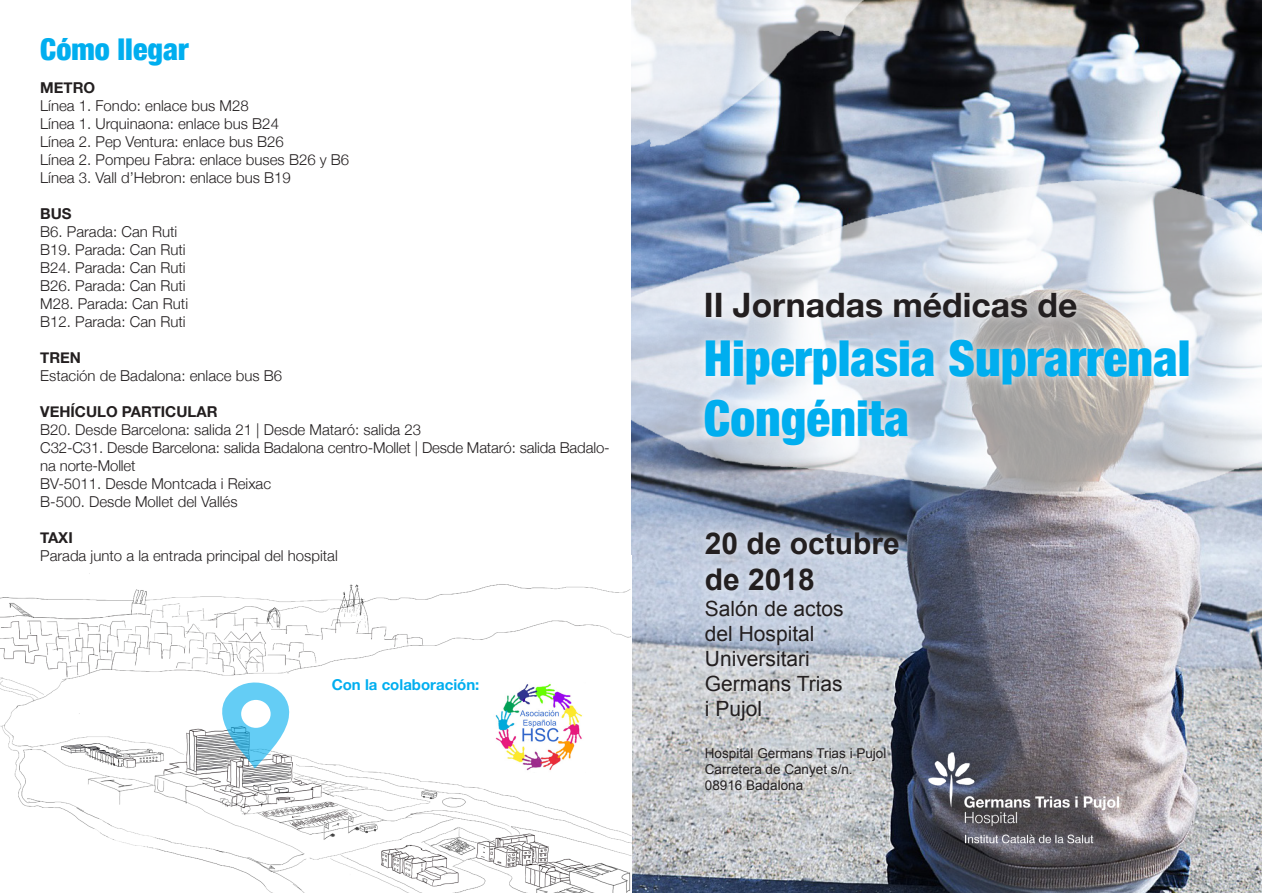
<style>
.page{position:relative;width:1263px;height:893px;background:#fff}
.page>*{position:absolute;margin:0;border:0;box-sizing:border-box;transform-origin:0 0}
.t1{font:900 condensed 49.5px/59.4px "Helvetica Neue";color:#00aeef}
.t2{font:700 33.6px "Helvetica Neue";color:#231f20}
.t3{font:700 30px/36px "Arial";color:#231f20}
.t4{font:900 condensed 30px "Helvetica Neue";color:#00aeef}
.t5{font:21px/25.2px "Arial";color:#231f20}
.t6{font:300 15px/18px "Helvetica Neue";color:#231f20}
.t7{font:700 15px "Helvetica Neue";color:#231f20}
.t8{font:700 15px "Helvetica Neue";color:#00aeef}
.t9{font:13.5px/16.2px "Arial";color:#231f20}
</style>
<div class="page">
<img style="left:632px;top:0;width:630px;height:893px">
<div style="left:695px;top:283px;width:503px;height:171px;background:#fff;opacity:.75"></div>
<img style="left:928px;top:752px;width:190px;height:93px">
<div style="left:696px;top:523px;width:212px;height:276px;background:#fff;opacity:.75"></div>
<img style="left:0;top:573px;width:631px;height:320px">
<svg style="left:221px;top:681px;width:70px;height:88px"></svg>
<img style="left:493px;top:683px;width:92px;height:89px">
<h3 class="t4" style="left:40px;top:31px;width:150px">Cómo llegar</h3>
<p class="t7" style="left:40px;top:78px;width:56px">METRO</p>
<p class="t6" style="left:40px;top:96px;width:311px">Línea 1. Fondo: enlace bus M28<br>Línea 1. Urquinaona: enlace bus B24<br>Línea 2. Pep Ventura: enlace bus B26<br>Línea 2. Pompeu Fabra: enlace buses B26 y B6<br>Línea 3. Vall d’Hebron: enlace bus B19</p>
<p class="t7" style="left:40px;top:204px;width:33px">BUS</p>
<p class="t6" style="left:40px;top:222px;width:149px">B6. Parada: Can Ruti<br>B19. Parada: Can Ruti<br>B24. Parada: Can Ruti<br>B26. Parada: Can Ruti<br>M28. Parada: Can Ruti<br>B12. Parada: Can Ruti</p>
<p class="t7" style="left:40px;top:348px;width:42px">TREN</p>
<p class="t6" style="left:40px;top:366px;width:244px">Estación de Badalona: enlace bus B6</p>
<p class="t7" style="left:40px;top:402px;width:179px">VEHÍCULO PARTICULAR</p>
<p class="t6" style="left:40px;top:420px;width:571px">B20. Desde Barcelona: salida 21 | Desde Mataró: salida 23<br>C32-C31. Desde Barcelona: salida Badalona centro-Mollet | Desde Mataró: salida Badalo&shy;na norte-Mollet<br>BV-5011. Desde Montcada i Reixac<br>B-500. Desde Mollet del Vallés</p>
<p class="t7" style="left:40px;top:528px;width:34px">TAXI</p>
<p class="t6" style="left:40px;top:546px;width:299px">Parada junto a la entrada principal del hospital</p>
<p class="t8" style="left:332px;top:675px;width:149px">Con la colaboración:</p>
<h2 class="t2" style="left:704px;top:284px;width:375px">II Jornadas médicas de</h2>
<h1 class="t1" style="left:704px;top:328px;width:488px">Hiperplasia Suprarrenal<br>Congénita</h1>
<h3 class="t3" style="left:705px;top:526px;width:197px">20 de octubre de 2018</h3>
<h3 class="t5" style="left:705px;top:596px;width:140px">Salón de actos del Hospital<br>Universitari<br>Germans Trias i Pujol</h3>
<p class="t9" style="left:705px;top:745px;width:183px">Hospital Germans Trias i Pujol<br>Carretera de Canyet s/n.<br>08916 Badalona</p>
</div>
